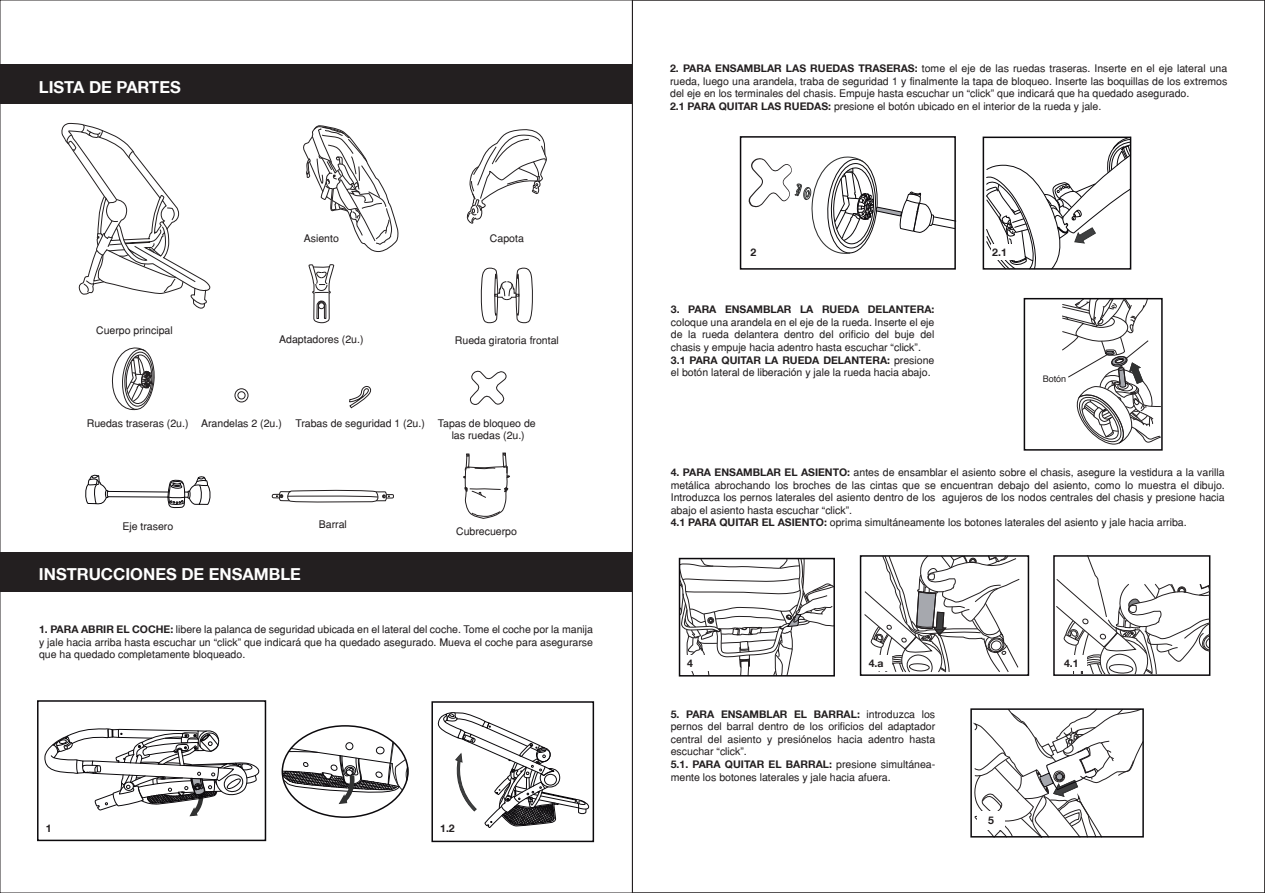
<style>
.page{position:relative;width:1265px;height:893px;background:#fff}
.page>*{position:absolute;margin:0;border:0;box-sizing:border-box;transform-origin:0 0}
.t1{font:700 16.5px "Helvetica 75";color:#fff}
.t2{font:10.5px/12.6px "Helvetica";color:#231f20;text-align:justify}
.t3{font:700 10.5px "Helvetica 75";color:#231f20}
.t4{font:9px "Helvetica";color:#231f20}
.s1{font-family:"Helvetica 75";font-weight:700}
.s2{font-family:"Helvetica";font-weight:400}
</style>
<div class="page">
<div style="left:0;top:65px;width:632px;height:39px;background:#231f20"></div>
<div style="left:0;top:552px;width:632px;height:40px;background:#231f20"></div>
<svg style="left:437px;top:712px;width:153px;height:116px"></svg>
<svg style="left:282px;top:741px;width:127px;height:65px"></svg>
<svg style="left:44px;top:728px;width:216px;height:89px"></svg>
<svg style="left:1062px;top:301px;width:98px;height:144px"></svg>
<svg style="left:985px;top:136px;width:146px;height:131px"></svg>
<svg style="left:111px;top:347px;width:44px;height:63px"></svg>
<svg style="left:678px;top:557px;width:157px;height:120px"></svg>
<svg style="left:864px;top:558px;width:156px;height:115px"></svg>
<svg style="left:971px;top:711px;width:173px;height:127px"></svg>
<svg style="left:85px;top:474px;width:126px;height:34px"></svg>
<div style="left:37px;top:700px;width:229px;height:141px;border:2px solid #0b090c"></div>
<div style="left:431px;top:701px;width:163px;height:141px;border:2px solid #0b090c"></div>
<svg style="left:480px;top:267px;width:53px;height:57px"></svg>
<div style="left:235px;top:388px;width:13px;height:14px;border:1px solid #231f20;border-radius:50%"></div>
<div style="left:237px;top:391px;width:8px;height:8px;border:1px solid #231f20;border-radius:50%"></div>
<div style="left:740px;top:136px;width:216px;height:134px;border:2px solid #0b090c"></div>
<div style="left:982px;top:137px;width:149px;height:133px;border:2px solid #0b090c"></div>
<div style="left:992px;top:244px;width:23px;height:16px;background:#fff"></div>
<div style="left:1024px;top:298px;width:139px;height:153px;border:2px solid #0b090c"></div>
<div style="left:679px;top:558px;width:156px;height:119px;border:2px solid #0b090c"></div>
<div style="left:860px;top:555px;width:169px;height:121px;border:2px solid #0b090c"></div>
<div style="left:1053px;top:555px;width:157px;height:121px;border:2px solid #0b090c"></div>
<div style="left:970px;top:708px;width:174px;height:129px;border:2px solid #0b090c"></div>
<svg style="left:463px;top:453px;width:47px;height:66px"></svg>
<svg style="left:308px;top:264px;width:26px;height:59px"></svg>
<svg style="left:271px;top:489px;width:123px;height:14px"></svg>
<svg style="left:469px;top:370px;width:37px;height:35px"></svg>
<svg style="left:748px;top:155px;width:209px;height:99px"></svg>
<svg style="left:349px;top:386px;width:23px;height:23px"></svg>
<svg style="left:466px;top:129px;width:81px;height:95px"></svg>
<svg style="left:61px;top:123px;width:150px;height:186px"></svg>
<svg style="left:303px;top:125px;width:96px;height:127px"></svg>
<svg style="left:1055px;top:556px;width:155px;height:119px"></svg>
<div style="left:687px;top:655px;width:23px;height:16px;background:#fff"></div>
<div style="left:868px;top:655px;width:23px;height:16px;background:#fff"></div>
<div style="left:1063px;top:655px;width:23px;height:16px;background:#fff"></div>
<div style="left:978px;top:811px;width:27px;height:19px;background:#fff"></div>
<h1 class="t1" style="left:39px;top:76px;width:143px">LISTA DE PARTES</h1>
<p class="t2" style="left:96px;top:324px;width:78px">Cuerpo principal</p>
<p class="t2" style="left:304px;top:232px;width:37px">Asiento</p>
<p class="t2" style="left:490px;top:232px;width:35px">Capota</p>
<p class="t2" style="left:279px;top:333px;width:86px">Adaptadores (2u.)</p>
<p class="t2" style="left:455px;top:334px;width:106px">Rueda giratoria frontal</p>
<p class="t2" style="left:87px;top:417px;width:197px">Ruedas traseras (2u.) Arandelas 2 (2u.)</p>
<p class="t2" style="left:295px;top:417px;width:131px">Trabas de seguridad 1 (2u.)</p>
<p class="t2" style="left:438px;top:417px;width:99px;text-align:center">Tapas de bloqueo de las ruedas (2u.)</p>
<p class="t2" style="left:122px;top:520px;width:52px">Eje trasero</p>
<h1 class="t1" style="left:39px;top:564px;width:263px">INSTRUCCIONES DE ENSAMBLE</h1>
<p class="t2" style="left:319px;top:518px;width:30px">Barral</p>
<p class="t2" style="left:456px;top:525px;width:62px">Cubrecuerpo</p>
<p class="t2" style="left:39px;top:623px;width:555px"><span class="s1">1. PARA ABRIR EL COCHE:</span> libere la palanca de seguridad ubicada en el lateral del coche. Tome el coche por la manija y jale hacia arriba hasta escuchar un “click” que indicará que ha quedado asegurado. Mueva el coche para asegurarse que ha quedado completamente bloqueado.</p>
<p class="t3" style="left:46px;top:822px;width:7px">1</p>
<p class="t3" style="left:440px;top:822px;width:16px">1.2</p>
<p class="t2" style="left:670px;top:62px;width:559px;text-align:left"><span class="s1">2. PARA ENSAMBLAR LAS RUEDAS TRASERAS:</span> tome el eje de las ruedas traseras. Inserte en el eje lateral una rueda, luego una arandela, traba de seguridad 1 y finalmente la tapa de bloqueo. Inserte las boquillas de los extremos del eje en los terminales del chasis. Empuje hasta escuchar un “click” que indicará que ha quedado asegurado.<br><span class="s1">2.1 PARA QUITAR LAS RUEDAS:</span> presione el botón ubicado en el interior de la rueda y jale.</p>
<p class="t3" style="left:750px;top:246px;width:7px">2</p>
<p class="t3" style="left:671px;top:303px;width:265px">3. PARA ENSAMBLAR LA RUEDA DELANTERA:</p>
<p class="t2" style="left:671px;top:316px;width:265px">coloque una arandela en el eje de la rueda. Inserte el eje de la rueda delantera dentro del orificio del buje del chasis y empuje hacia adentro hasta escuchar “click”.</p>
<p class="t3" style="left:671px;top:353px;width:265px">3.1 PARA QUITAR LA RUEDA DELANTERA: <span class="s2">presione</span></p>
<p class="t2" style="left:671px;top:366px;width:261px">el botón lateral de liberación y jale la rueda hacia abajo.</p>
<p class="t3" style="left:992px;top:246px;width:16px">2.1</p>
<p class="t4" style="left:1043px;top:373px;width:25px">Botón</p>
<p class="t2" style="left:671px;top:466px;width:555px;text-align:left"><span class="s1">4. PARA ENSAMBLAR EL ASIENTO:</span> antes de ensamblar el asiento sobre el chasis, asegure la vestidura a la varilla metálica abrochando los broches de las cintas que se encuentran debajo del asiento, como lo muestra el dibujo.<br>Introduzca los pernos laterales del asiento dentro de los agujeros de los nodos centrales del chasis y presione hacia abajo el asiento hasta escuchar “click”.<br><span class="s1">4.1 PARA QUITAR EL ASIENTO:</span> oprima simultáneamente los botones laterales del asiento y jale hacia arriba.</p>
<p class="t3" style="left:687px;top:657px;width:7px">4</p>
<p class="t3" style="left:869px;top:657px;width:16px">4.a</p>
<p class="t3" style="left:1064px;top:657px;width:16px">4.1</p>
<p class="t3" style="left:671px;top:707px;width:266px">5. PARA ENSAMBLAR EL BARRAL: <span class="s2">introduzca los</span></p>
<p class="t2" style="left:671px;top:720px;width:266px">pernos del barral dentro de los orificios del adaptador central del asiento y presiónelos hacia adentro hasta escuchar “click”.</p>
<p class="t3" style="left:671px;top:758px;width:266px">5.1. PARA QUITAR EL BARRAL: <span class="s2">presione simultánea-</span></p>
<p class="t2" style="left:671px;top:770px;width:221px">mente los botones laterales y jale hacia afuera.</p>
<p class="t3" style="left:988px;top:814px;width:7px">5</p>
</div>
